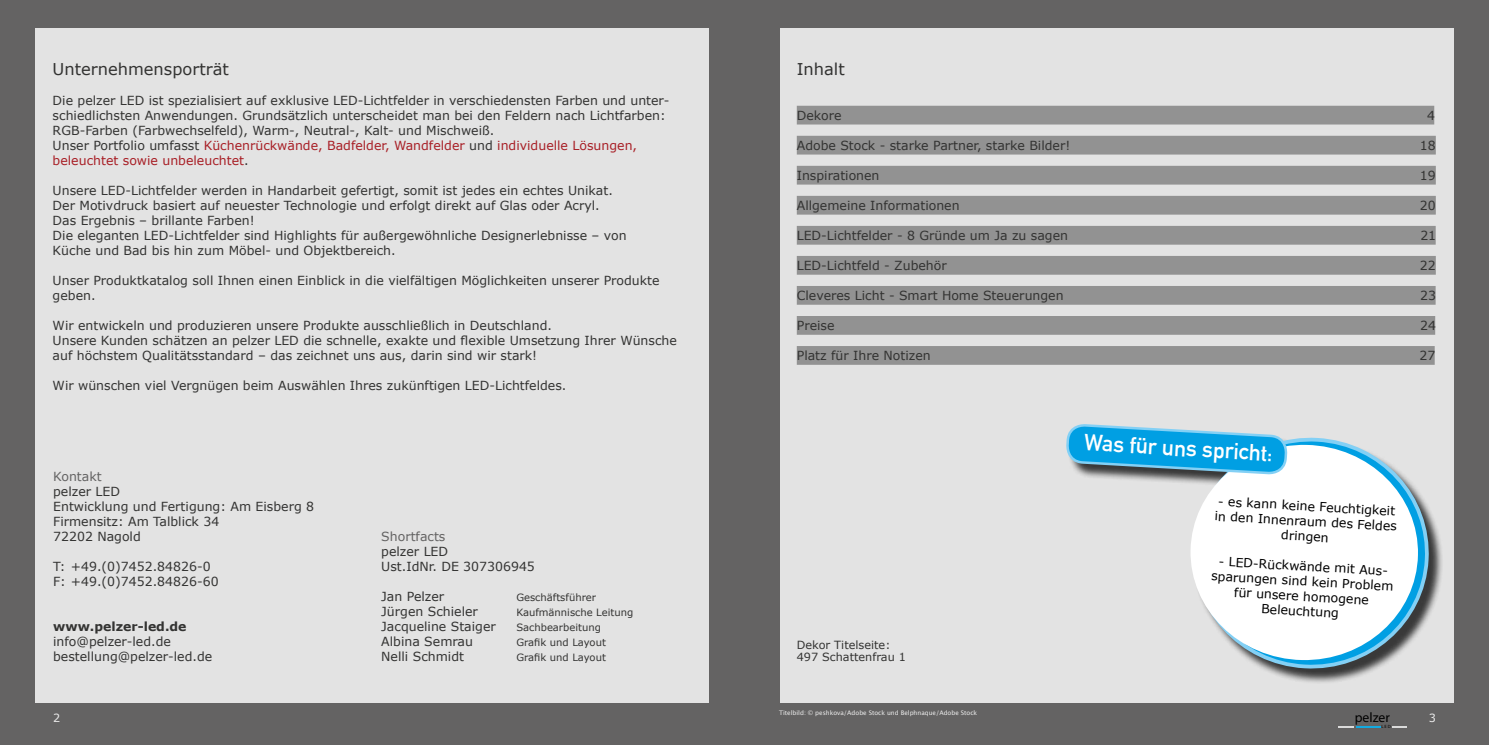
<style>
.page{position:relative;width:1489px;height:745px;background:#fff}
.page>*{position:absolute;margin:0;border:0;box-sizing:border-box;transform-origin:0 0}
.t1{font:700 22.5px "DIN Alternate";color:#fff}
.t2{font:16.25px "Verdana";color:#333332}
.t3{font:13.75px "Myriad Pro";color:#000}
.t4{font:12.5px/15px "Verdana";color:#333332}
.t5{font:12.5px/15px "Verdana";color:#000;text-align:center}
.t6{font:12.5px "Verdana";color:#646363}
.t7{font:700 12.5px "Verdana";color:#333332}
.t8{font:11.25px/12.5px "Verdana";color:#333332}
.t9{font:11.25px "Verdana";color:#ebebeb}
.t10{font:10px "Verdana";color:#333332}
.t11{font:6.25px "Lucida Grande";color:#ebebeb}
.t12{font:4.62px "Myriad Pro";color:#000}
.s1{color:#a81f26}
</style>
<div class="page">
<div style="left:0;top:0;width:1488px;height:744px;background:#646363"></div>
<div style="left:35px;top:28px;width:674px;height:674px;background:#e3e3e3"></div>
<div style="left:780px;top:28px;width:673px;height:674px;background:#e3e3e3"></div>
<svg style="left:1338px;top:726px;width:41px;height:1px"></svg>
<svg style="left:1392px;top:726px;width:14px;height:1px"></svg>
<div style="left:796px;top:106px;width:637px;height:18px;background:#929292"></div>
<div style="left:796px;top:136px;width:639px;height:18px;background:#929292"></div>
<div style="left:796px;top:166px;width:639px;height:18px;background:#929292"></div>
<div style="left:796px;top:196px;width:639px;height:18px;background:#929292"></div>
<div style="left:796px;top:226px;width:639px;height:18px;background:#929292"></div>
<div style="left:796px;top:256px;width:639px;height:18px;background:#929292"></div>
<div style="left:796px;top:286px;width:639px;height:18px;background:#929292"></div>
<div style="left:796px;top:316px;width:638px;height:18px;background:#929292"></div>
<div style="left:796px;top:346px;width:638px;height:18px;background:#929292"></div>
<div style="left:1068px;top:426px;width:375px;height:257px;background:#000;opacity:.75"></div>
<svg style="left:1187px;top:432px;width:246px;height:238px"></svg>
<svg style="left:1189px;top:443px;width:229px;height:218px;background:#e9f1f5"></svg>
<svg style="left:1066px;top:424px;width:222px;height:51px;background:#38a7d7"></svg>
<h2 class="t2" style="left:53px;top:59px;width:178px">Unternehmensporträt</h2>
<p class="t4" style="left:53px;top:93px;width:618px">Die pelzer LED ist spezialisiert auf exklusive LED-Lichtfelder in verschiedensten Farben und unter&shy;schiedlichsten Anwendungen. Grundsätzlich unterscheidet man bei den Feldern nach Lichtfarben:<br>RGB-Farben (Farbwechselfeld), Warm-, Neutral-, Kalt- und Mischweiß.<br>Unser Portfolio umfasst <span class="s1">Küchenrückwände, Badfelder, Wandfelder</span> und <span class="s1">individuelle Lösungen, beleuchtet sowie unbeleuchtet</span>.</p>
<p class="t4" style="left:53px;top:183px;width:575px">Unsere LED-Lichtfelder werden in Handarbeit gefertigt, somit ist jedes ein echtes Unikat.<br>Der Motivdruck basiert auf neuester Technologie und erfolgt direkt auf Glas oder Acryl.<br>Das Ergebnis – brillante Farben!<br>Die eleganten LED-Lichtfelder sind Highlights für außergewöhnliche Designerlebnisse – von Küche und Bad bis hin zum Möbel- und Objektbereich.</p>
<p class="t4" style="left:53px;top:273px;width:608px">Unser Produktkatalog soll Ihnen einen Einblick in die vielfältigen Möglichkeiten unserer Produkte geben.</p>
<p class="t4" style="left:53px;top:318px;width:625px">Wir entwickeln und produzieren unsere Produkte ausschließlich in Deutschland.<br>Unsere Kunden schätzen an pelzer LED die schnelle, exakte und flexible Umsetzung Ihrer Wünsche auf höchstem Qualitätsstandard – das zeichnet uns aus, darin sind wir stark!</p>
<p class="t4" style="left:53px;top:378px;width:515px">Wir wünschen viel Vergnügen beim Auswählen Ihres zukünftigen LED-Lichtfeldes.</p>
<p class="t6" style="left:53px;top:468px;width:50px">Kontakt</p>
<p class="t4" style="left:53px;top:483px;width:262px">pelzer LED<br>Entwicklung und Fertigung: Am Eisberg 8<br>Firmensitz: Am Talblick 34<br>72202 Nagold</p>
<p class="t4" style="left:53px;top:558px;width:167px">T: +49.(0)7452.84826-0<br>F: +49.(0)7452.84826-60</p>
<p class="t7" style="left:53px;top:617px;width:135px">www.pelzer-led.de</p>
<p class="t4" style="left:53px;top:633px;width:161px">info@pelzer-led.de bestellung@pelzer-led.de</p>
<p class="t6" style="left:381px;top:528px;width:66px">Shortfacts</p>
<p class="t4" style="left:381px;top:543px;width:155px">pelzer LED<br>Ust.IdNr. DE 307306945</p>
<p class="t4" style="left:381px;top:588px;width:64px">Jan Pelzer</p>
<p class="t10" style="left:516px;top:590px;width:81px">Geschäftsführer</p>
<p class="t4" style="left:381px;top:603px;width:98px">Jürgen Schieler</p>
<p class="t10" style="left:516px;top:605px;width:118px">Kaufmännische Leitung</p>
<p class="t4" style="left:381px;top:618px;width:116px">Jacqueline Staiger</p>
<p class="t10" style="left:516px;top:620px;width:86px">Sachbearbeitung</p>
<p class="t4" style="left:381px;top:633px;width:93px">Albina Semrau</p>
<p class="t10" style="left:516px;top:635px;width:91px">Grafik und Layout</p>
<p class="t4" style="left:381px;top:648px;width:84px">Nelli Schmidt</p>
<p class="t10" style="left:516px;top:650px;width:91px">Grafik und Layout</p>
<h2 class="t2" style="left:796px;top:59px;width:50px">Inhalt</h2>
<p class="t4" style="left:796px;top:108px;width:46px">Dekore</p>
<p class="t4" style="left:1426px;top:108px;width:9px">4</p>
<p class="t4" style="left:796px;top:138px;width:275px">Adobe Stock - starke Partner, starke Bilder!</p>
<p class="t4" style="left:1419px;top:138px;width:17px">18</p>
<p class="t4" style="left:796px;top:168px;width:84px">Inspirationen</p>
<p class="t4" style="left:1419px;top:168px;width:17px">19</p>
<p class="t4" style="left:796px;top:198px;width:164px">Allgemeine Informationen</p>
<p class="t4" style="left:1419px;top:198px;width:17px">20</p>
<p class="t4" style="left:796px;top:228px;width:273px">LED-Lichtfelder - 8 Gründe um Ja zu sagen</p>
<p class="t4" style="left:1420px;top:228px;width:17px">21</p>
<p class="t4" style="left:796px;top:258px;width:151px">LED-Lichtfeld - Zubehör</p>
<p class="t4" style="left:1419px;top:258px;width:17px">22</p>
<p class="t4" style="left:796px;top:288px;width:268px">Cleveres Licht - Smart Home Steuerungen</p>
<p class="t4" style="left:1419px;top:288px;width:17px">23</p>
<p class="t4" style="left:796px;top:318px;width:39px">Preise</p>
<p class="t4" style="left:1419px;top:318px;width:17px">24</p>
<p class="t4" style="left:796px;top:348px;width:135px">Platz für Ihre Notizen</p>
<p class="t4" style="left:1419px;top:348px;width:17px">27</p>
<h1 class="t1" style="left:1085px;top:425px;width:190px;rotate:3deg">Was für uns spricht:</h1>
<p class="t8" style="left:796px;top:638px;width:111px">Dekor Titelseite:<br>497 Schattenfrau 1</p>
<p class="t5" style="left:1215px;top:493px;width:184px;rotate:3deg">- es kann keine Feuchtigkeit in den Innenraum des Feldes dringen</p>
<p class="t5" style="left:1212px;top:553px;width:184px;rotate:3deg">- LED-Rückwände mit Aus&shy;sparungen sind kein Problem für unsere homogene<br>Beleuchtung</p>
<p class="t11" style="left:779px;top:708px;width:200px">Titelbild: © peshkova/Adobe Stock und Belphnaque/Adobe Stock</p>
<p class="t9" style="left:53px;top:710px;width:9px">2</p>
<p class="t3" style="left:1354px;top:708px;width:37px">pelzer</p>
<p class="t9" style="left:1428px;top:710px;width:9px">3</p>
<p class="t12" style="left:1381px;top:723px;width:11px">L E D</p>
</div>
